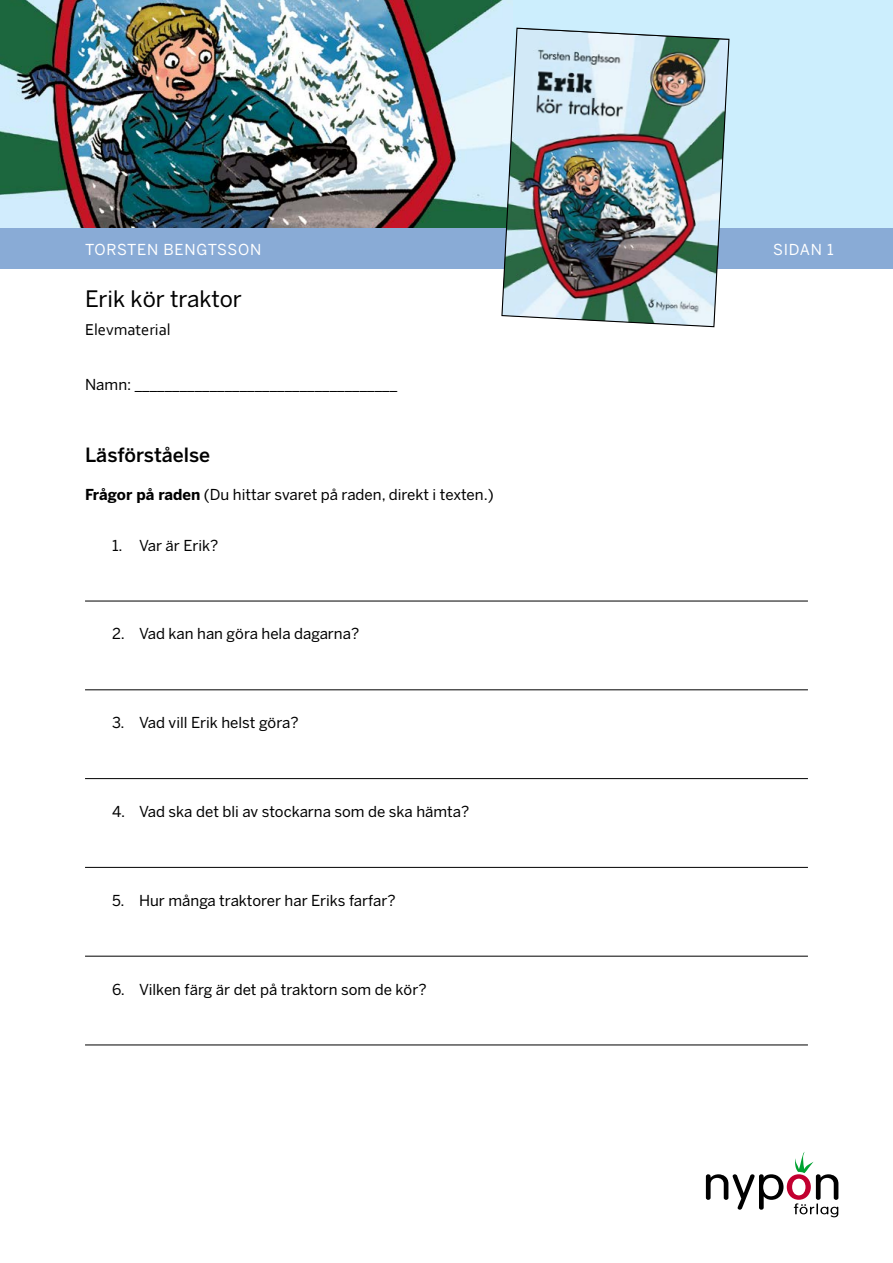
<style>
.page{position:relative;width:893px;height:1263px;background:#fff}
.page>*{position:absolute;margin:0;border:0;box-sizing:border-box;transform-origin:0 0}
.t1{font:22.5px "Benton Sans";color:#000}
.t2{font:500 19.5px "Benton Sans";color:#000}
.t3{font:16.5px "Corbel";color:#000}
.t4{font:15px "Benton Sans";color:#000}
.t5{font:15px "Benton Sans";letter-spacing:.05em;color:#fff}
.s1{font-weight:700}
</style>
<div class="page">
<div style="left:0;top:0;width:893px;height:229px;background:#cceefd"></div>
<img style="left:0;top:0;width:503px;height:229px">
<div style="left:0;top:229px;width:893px;height:40px;background:#89abd6"></div>
<img style="left:501px;top:27px;width:229px;height:301px">
<svg style="left:706px;top:1152px;width:132px;height:65px"></svg>
<hr style="left:85px;top:601px;width:723px;height:1px;background:#000">
<hr style="left:85px;top:689px;width:723px;height:1px;background:#000">
<hr style="left:85px;top:778px;width:723px;height:1px;background:#000">
<hr style="left:85px;top:867px;width:723px;height:1px;background:#000">
<hr style="left:85px;top:956px;width:723px;height:1px;background:#000">
<hr style="left:85px;top:1044px;width:723px;height:1px;background:#000">
<p class="t5" style="left:85px;top:241px;width:178px">TORSTEN BENGTSSON</p>
<p class="t5" style="left:773px;top:241px;width:62px">SIDAN 1</p>
<h1 class="t1" style="left:85px;top:286px;width:158px">Erik kör traktor</h1>
<p class="t3" style="left:85px;top:320px;width:87px">Elevmaterial</p>
<p class="t4" style="left:85px;top:376px;width:314px">Namn: ___________________________________</p>
<h2 class="t2" style="left:85px;top:443px;width:127px">Läsförståelse</h2>
<p class="t4" style="left:85px;top:486px;width:410px"><span class="s1">Frågor på raden</span> (Du hittar svaret på raden, direkt i texten.)</p>
<p class="t4" style="left:112px;top:536px;width:108px">1. Var är Erik?</p>
<p class="t4" style="left:112px;top:625px;width:249px">2. Vad kan han göra hela dagarna?</p>
<p class="t4" style="left:112px;top:714px;width:188px">3. Vad vill Erik helst göra?</p>
<p class="t4" style="left:112px;top:803px;width:359px">4. Vad ska det bli av stockarna som de ska hämta?</p>
<p class="t4" style="left:112px;top:891px;width:285px">5. Hur många traktorer har Eriks farfar?</p>
<p class="t4" style="left:112px;top:980px;width:316px">6. Vilken färg är det på traktorn som de kör?</p>
</div>
